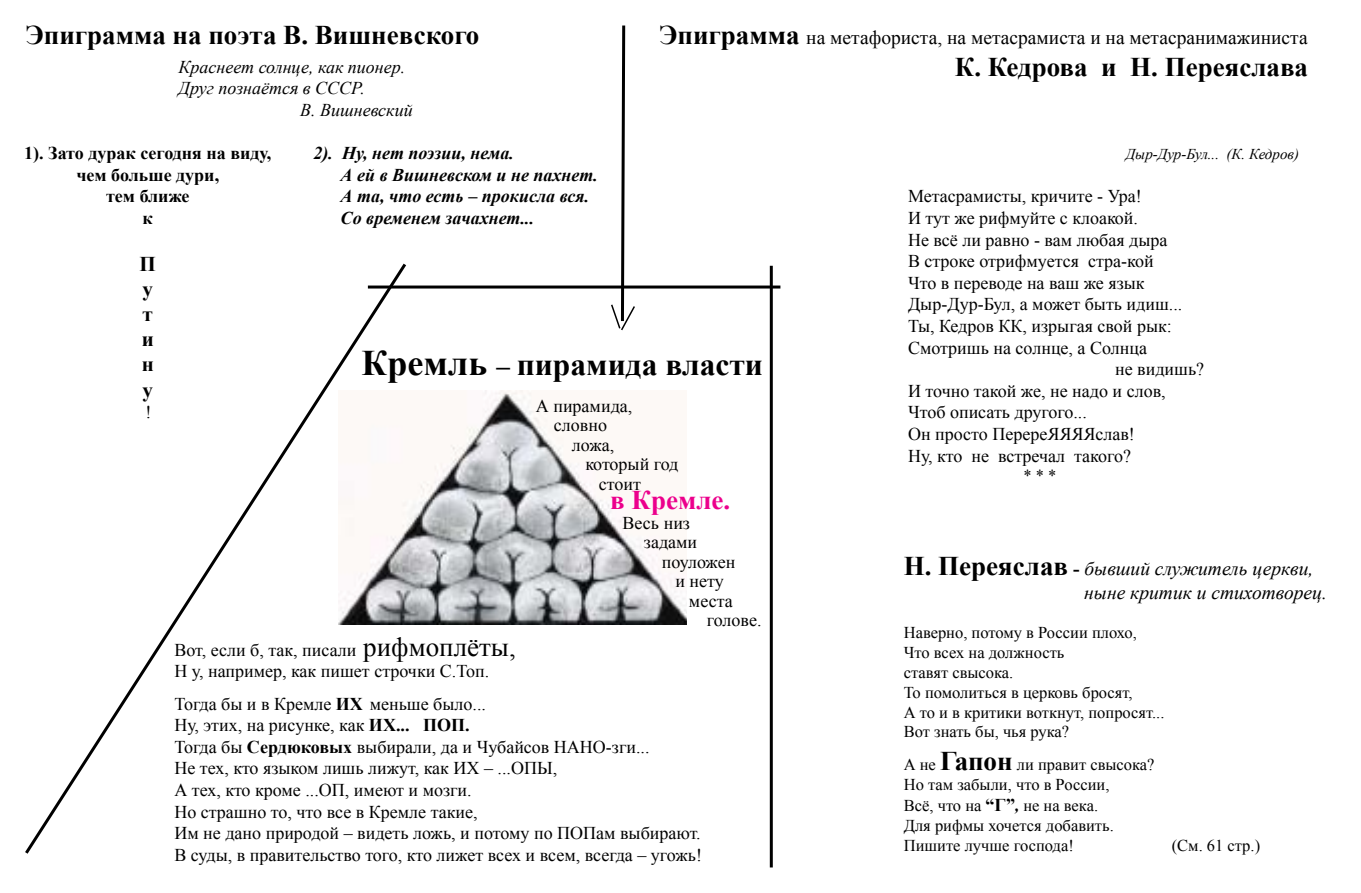
<style>
.page{position:relative;width:1361px;height:893px;background:#fff}
.page>*{position:absolute;margin:0;border:0;box-sizing:border-box;transform-origin:0 0}
.t1{font:700 31.5px "Times New Roman";color:#000}
.t2{font:700 27px "Times New Roman";color:#000}
.t3{font:700 27px "Times New Roman";color:#ec008c}
.t4{font:700 21px/25.2px "Times New Roman";color:#000}
.t5{font:19.5px "Times New Roman";color:#000}
.t6{font:italic 19.5px/23.4px "Times New Roman";color:#000}
.t7{font:18px/21.6px "Times New Roman";color:#000}
.t8{font:italic 700 18px/21.6px "Times New Roman";color:#000}
.t9{font:italic 18px "Times New Roman";color:#000}
.t10{font:700 18px/21.6px "Times New Roman";color:#000;text-align:center}
.t11{font:16.5px/19.8px "Times New Roman";color:#000}
.t12{font:italic 15px "Times New Roman";color:#000}
.s1{font-weight:700;font-size:27px}
.s2{font-size:36px}
.s3{font-size:27px}
.s4{font-weight:700}
.s5{font-weight:700;font-style:normal;font-size:27px}
.s6{font-weight:700;font-style:normal}
.s7{font-weight:700;font-size:18px}
.s8{font-weight:700;font-style:italic}
</style>
<div class="page">
<img style="left:409px;top:391px;width:278px;height:233px">
<svg style="left:25px;top:263px;width:384px;height:591px"></svg>
<hr style="left:368px;top:286px;width:412px;height:3px;background:#000">
<hr style="left:770px;top:266px;width:3px;height:601px;background:#000">
<svg style="left:610px;top:25px;width:26px;height:306px"></svg>
<h2 class="t2" style="left:26px;top:16px;width:455px">Эпиграмма на поэта В. Вишневского</h2>
<p class="t9" style="left:179px;top:54px;width:228px">Краснеет солнце, как пионер.</p>
<p class="t9" style="left:179px;top:76px;width:188px">Друг познаётся в СССР.</p>
<p class="t9" style="left:300px;top:98px;width:114px">В. Вишневский</p>
<p class="t5" style="left:659px;top:24px;width:650px"><span class="s1">Эпиграмма</span> на метафориста, на метасрамиста и на метасранимажиниста</p>
<h2 class="t2" style="left:955px;top:48px;width:355px">К. Кедрова и Н. Переяслава</h2>
<p class="t10" style="left:24px;top:142px;width:248px">1). Зато дурак сегодня на виду, чем больше дури,<br>тем ближе<br>к</p>
<p class="t4" style="left:140px;top:250px;width:18px">П у т и н у</p>
<p class="t7" style="left:145px;top:401px;width:7px">!</p>
<p class="t8" style="left:341px;top:142px;width:259px;text-indent:-27px">2). Ну, нет поэзии, нема.<br>А ей в Вишневском и не пахнет.<br>А та, что есть – прокисла вся.<br>Со временем зачахнет...</p>
<h1 class="t1" style="left:361px;top:343px;width:403px"><span class="s2">Кремль</span> <span class="s3">–</span> пирамида власти</h1>
<p class="t7" style="left:536px;top:396px;width:98px;line-height:19.5px;text-align:center">А пирамида, словно</p>
<p class="t7" style="left:572px;top:434px;width:44px">ложа,</p>
<p class="t7" style="left:585px;top:453px;width:95px">который год</p>
<p class="t7" style="left:599px;top:473px;width:44px">стоит</p>
<h2 class="t3" style="left:610px;top:481px;width:122px">в Кремле.</h2>
<p class="t7" style="left:622px;top:512px;width:69px">Весь низ</p>
<p class="t7" style="left:644px;top:531px;width:55px">задами</p>
<p class="t7" style="left:662px;top:551px;width:75px">поуложен</p>
<p class="t7" style="left:675px;top:570px;width:50px">и нету</p>
<p class="t7" style="left:689px;top:590px;width:45px">места</p>
<p class="t7" style="left:707px;top:609px;width:56px">голове.</p>
<p class="t7" style="left:174px;top:638px;width:343px">Вот, если б, так, писали <span class="s3">рифмоплёты,<br></span>Н у, например, как пишет строчки С.Топ.</p>
<p class="t7" style="left:174px;top:692px;width:529px">Тогда бы и в Кремле <span class="s4">ИХ</span> меньше было...<br>Ну, этих, на рисунке, как <span class="s4">ИХ... ПОП.<br></span>Тогда бы <span class="s4">Сердюковых</span> выбирали, да и Чубайсов НАНО-зги...<br>Не тех, кто языком лишь лижут, как ИХ – ...ОПЫ,<br>А тех, кто кроме ...ОП, имеют и мозги.<br>Но страшно то, что все в Кремле такие,<br>Им не дано природой – видеть ложь, и потому по ПОПам выбирают.<br>В суды, в правительство того, кто лижет всех и всем, всегда – угожь!</p>
<p class="t12" style="left:1125px;top:144px;width:175px">Дыр-Дур-Бул... (К. Кедров)</p>
<p class="t7" style="left:908px;top:185px;width:235px">Метасрамисты, кричите - Ура!</p>
<p class="t7" style="left:908px;top:207px;width:232px">И тут же рифмуйте с клоакой.</p>
<p class="t7" style="left:908px;top:228px;width:261px">Не всё ли равно - вам любая дыра</p>
<p class="t7" style="left:908px;top:250px;width:247px">В строке отрифмуется стра-кой</p>
<p class="t7" style="left:908px;top:272px;width:238px">Что в переводе на ваш же язык</p>
<p class="t7" style="left:908px;top:293px;width:276px">Дыр-Дур-Бул, а может быть идиш...</p>
<p class="t7" style="left:908px;top:315px;width:265px">Ты, Кедров КК, изрыгая свой рык:</p>
<p class="t7" style="left:908px;top:336px;width:241px">Смотришь на солнце, а Солнца</p>
<p class="t7" style="left:1115px;top:358px;width:91px">не видишь?</p>
<p class="t7" style="left:908px;top:380px;width:259px">И точно такой же, не надо и слов,</p>
<p class="t7" style="left:908px;top:401px;width:180px">Чтоб описать другого...</p>
<p class="t7" style="left:908px;top:423px;width:228px">Он просто ПеререЯЯЯЯслав!</p>
<p class="t7" style="left:908px;top:444px;width:224px">Ну, кто не встречал такого?</p>
<p class="t11" style="left:1023px;top:466px;width:34px">* * *</p>
<p class="t6" style="left:1084px;top:557px;width:244px;text-indent:-180px"><span class="s5">Н. Переяслав</span> <span class="s6">-</span> бывший служитель церкви, ныне критик и стихотворец.</p>
<p class="t11" style="left:904px;top:623px;width:262px">Наверно, потому в России плохо,<br>Что всех на должность<br>ставят свысока.<br>То помолиться в церковь бросят,<br>А то и в критики воткнут, попросят...<br>Вот знать бы, чья рука?</p>
<p class="t11" style="left:904px;top:754px;width:252px">А не <span class="s1">Гапон</span> ли правит свысока?<br>Но там забыли, что в России,</p>
<p class="t11" style="left:904px;top:795px;width:212px">Всё, что на <span class="s7">“Г”</span><span class="s8">,</span> не на века.<br>Для рифмы хочется добавить.<br>Пишите лучше господа!</p>
<p class="t11" style="left:1171px;top:835px;width:90px">(См. 61 стр.)</p>
</div>
